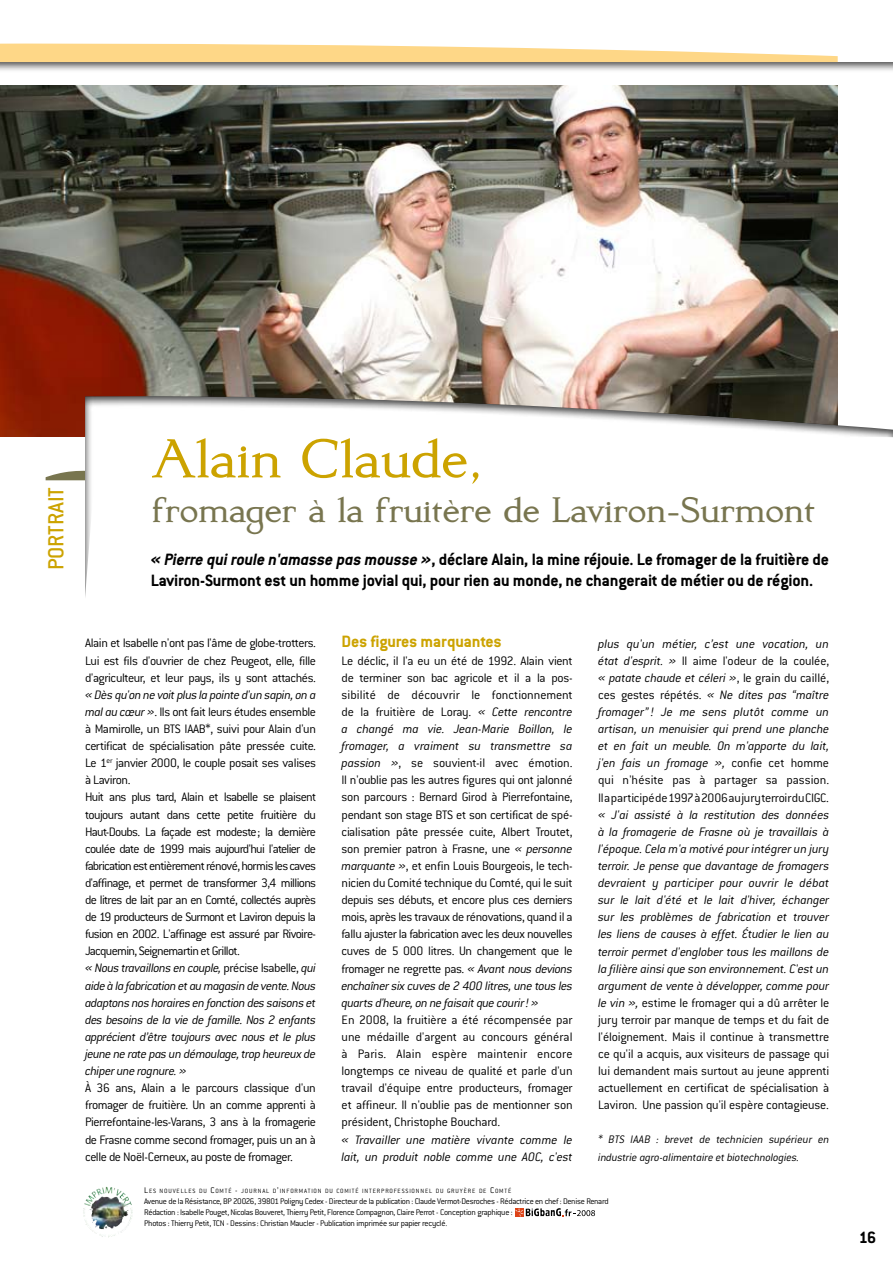
<style>
.page{position:relative;width:893px;height:1263px;background:#fff}
.page>*{position:absolute;margin:0;border:0;box-sizing:border-box;transform-origin:0 0}
.t1{font:700 60px "Kurosawa Serif";color:#cca300}
.t2{font:700 39px "Kurosawa Serif";letter-spacing:-.005em;color:#78754f}
.t3{font:500 24px "Conduit ITC";color:#cca300}
.t4{font:700 18px/21px "Conduit ITC";letter-spacing:-.01em;color:#000}
.t5{font:700 18px "Conduit ITC";letter-spacing:-.01em;color:#cca300}
.t6{font:300 13.5px/17.1px "Conduit ITC";letter-spacing:-.04em;color:#000;text-align:justify}
.t7{font:italic 300 13.5px/17.1px "Conduit ITC";letter-spacing:-.015em;color:#000;text-align:justify}
.t8{font:italic 300 12px/17.1px "Conduit ITC";letter-spacing:-.005em;color:#000}
.t9{font:300 9px/11.1px "Conduit ITC";letter-spacing:-.03em;color:#000}
.t10{font:300 6.75px "Conduit ITC";letter-spacing:.12em;color:#000}
.s1{font-style:italic}
.s2{font-style:normal}
.s3{font-size:9px}
</style>
<div class="page">
<div style="left:0;top:61px;width:893px;height:196px;background:#000;opacity:.75"></div>
<svg style="left:0;top:43px;width:838px;height:19px"></svg>
<div style="left:807px;top:212px;width:86px;height:85px;background:#fff"></div>
<img style="left:0;top:85px;width:837px;height:351px">
<div style="left:84px;top:395px;width:809px;height:223px;background:#000;opacity:.75"></div>
<svg style="left:82px;top:437px;width:811px;height:181px"></svg>
<svg style="left:46px;top:470px;width:39px;height:10px"></svg>
<svg style="left:515px;top:1208px;width:80px;height:9px"></svg>
<img style="left:85px;top:1187px;width:41px;height:17px">
<h3 class="t3" style="left:42px;top:570px;width:85px;rotate:-90deg">portrait</h3>
<h1 class="t1" style="left:152px;top:426px;width:332px">Alain Claude,</h1>
<h2 class="t2" style="left:152px;top:489px;width:665px">fromager à la fruitère de Laviron-Surmont</h2>
<h3 class="t4" style="left:151px;top:549px;width:680px"><span class="s1">« Pierre qui roule n'amasse pas mousse »</span>, déclare Alain, la mine réjouie. Le fromager de la fruitière de<br>Laviron-Surmont est un homme jovial qui, pour rien au monde, ne changerait de métier ou de région.</h3>
<p class="t6" style="left:85px;top:635px;width:233px">Alain et Isabelle n'ont pas l'âme de globe-trotters.<br>Lui est fils d'ouvrier de chez Peugeot, elle, fille d'agriculteur, et leur pays, ils y sont attachés.</p>
<p class="t6" style="left:85px;top:686px;width:233px;text-align:left"><span class="s1">« Dès qu'on ne voit plus la pointe d'un sapin, on a mal au cœur »</span>. Ils ont fait leurs études ensemble à Mamirolle, un BTS IAAB*, suivi pour Alain d'un certificat de spécialisation pâte pressée cuite.<br>Le 1<sup>er</sup> janvier 2000, le couple posait ses valises à Laviron.<br>Huit ans plus tard, Alain et Isabelle se plaisent toujours autant dans cette petite fruitière du Haut-Doubs. La façade est modeste; la dernière coulée date de 1999 mais aujourd'hui l'atelier de fabrication est entièrement rénové, hormis les caves d'affinage, et permet de transformer 3,4 millions de litres de lait par an en Comté, collectés auprès de 19 producteurs de Surmont et Laviron depuis la fusion en 2002. L'affinage est assuré par Rivoire-Jacquemin, Seignemartin et Grillot.<br><span class="s1">« Nous travaillons en couple,</span> précise Isabelle, <span class="s1">qui aide à la fabrication et au magasin de vente. Nous adaptons nos horaires en fonction des saisons et des besoins de la vie de famille. Nos 2 enfants apprécient d’être toujours avec nous et le plus jeune ne rate pas un démoulage, trop heureux de chiper une rognure. »</span></p>
<p class="t6" style="left:85px;top:1079px;width:233px">À 36 ans, Alain a le parcours classique d'un fromager de fruitière. Un an comme apprenti à Pierrefontaine-les-Varans, 3 ans à la fromagerie de Frasne comme second fromager, puis un an à celle de Noël-Cerneux, au poste de fromager.</p>
<h3 class="t5" style="left:342px;top:631px;width:162px">Des figures marquantes</h3>
<p class="t6" style="left:342px;top:652px;width:233px">Le déclic, il l'a eu un été de 1992. Alain vient de terminer son bac agricole et il a la pos&shy;sibilité de découvrir le fonctionnement de la fruitière de Loray. <span class="s1">« Cette rencontre a changé ma vie. Jean-Marie Boillon, le fromager, a vraiment su transmettre sa passion »</span>, se souvient-il avec émotion.<br>Il n'oublie pas les autres figures qui ont jalonné son parcours : Bernard Girod à Pierrefontaine, pendant son stage BTS et son certificat de spé&shy;cialisation pâte pressée cuite, Albert Troutet, son premier patron à Frasne, une <span class="s1">« personne marquante »</span>, et enfin Louis Bourgeois, le tech&shy;nicien du Comité technique du Comté, qui le suit depuis ses débuts, et encore plus ces derniers mois, après les travaux de rénovations, quand il a fallu ajuster la fabrication avec les deux nouvelles cuves de 5 000 litres. Un changement que le fromager ne regrette pas. <span class="s1">« Avant nous devions enchaîner six cuves de 2 400 litres, une tous les quarts d'heure, on ne faisait que courir! »</span></p>
<p class="t6" style="left:342px;top:1011px;width:233px">En 2008, la fruitière a été récompensée par une médaille d'argent au concours général à Paris. Alain espère maintenir encore longtemps ce niveau de qualité et parle d'un travail d'équipe entre producteurs, fromager et affineur. Il n'oublie pas de mentionner son président, Christophe Bouchard.</p>
<p class="t7" style="left:342px;top:1131px;width:233px">« Travailler une matière vivante comme le lait, un produit noble comme une AOC, c'est</p>
<p class="t7" style="left:598px;top:635px;width:233px">plus qu'un métier, c’est une vocation, un état d'esprit. » <span class="s2">Il aime l'odeur de la coulée, </span>« patate chaude et céleri »<span class="s2">, le grain du caillé, ces gestes répétés.</span> « Ne dites pas “maître fromager”! Je me sens plutôt comme un artisan, un menuisier qui prend une planche et en fait un meuble. On m'apporte du lait, j'en fais un fromage », <span class="s2">confie cet homme qui n'hésite pas à partager sa passion.<br>Il a participé de 1997 à 2006 au jury terroir du CIGC.</span></p>
<p class="t7" style="left:598px;top:806px;width:233px">« J'ai assisté à la restitution des données à la fromagerie de Frasne où je travaillais à l'époque. Cela m'a motivé pour intégrer un jury terroir. Je pense que davantage de fromagers devraient y participer pour ouvrir le débat sur le lait d'été et le lait d'hiver, échanger sur les problèmes de fabrication et trouver les liens de causes à effet. Étudier le lien au terroir permet d'englober tous les maillons de la filière ainsi que son environnement. C'est un argument de vente à développer, comme pour le vin », <span class="s2">estime le fromager qui a dû arrêter le jury terroir par manque de temps et du fait de l'éloignement. Mais il continue à transmettre ce qu'il a acquis, aux visiteurs de passage qui lui demandent mais surtout au jeune apprenti actuellement en certificat de spécialisation à Laviron. Une passion qu'il espère contagieuse.</span></p>
<p class="t8" style="left:598px;top:1131px;width:233px">* BTS IAAB : brevet de technicien supérieur en industrie agro-alimentaire et biotechnologies.</p>
<p class="t10" style="left:144px;top:1187px;width:369px"><span class="s3">L</span>ES NOUVELLES DU <span class="s3">C</span>OMTÉ <span class="s3">-</span> JOURNAL D<span class="s3">’</span>INFORMATION DU COMITÉ INTERPROFESSIONNEL DU GRUYÈRE DE <span class="s3">C</span>OMTÉ</p>
<p class="t9" style="left:144px;top:1196px;width:466px">Avenue de la Résistance, BP 20026, 39801 Poligny Cedex - Directeur de la publication : Claude Vermot-Desroches - Rédactrice en chef : Denise Renard<br>Rédaction : Isabelle Pouget, Nicolas Bouveret, Thierry Petit, Florence Compagnon, Claire Perrot - Conception graphique :<br>Photos : Thierry Petit, TCN - Dessins: Christian Maucler - Publication imprimée sur papier recyclé.</p>
<h3 class="t4" style="left:859px;top:1226px;width:19px">16</h3>
</div>
